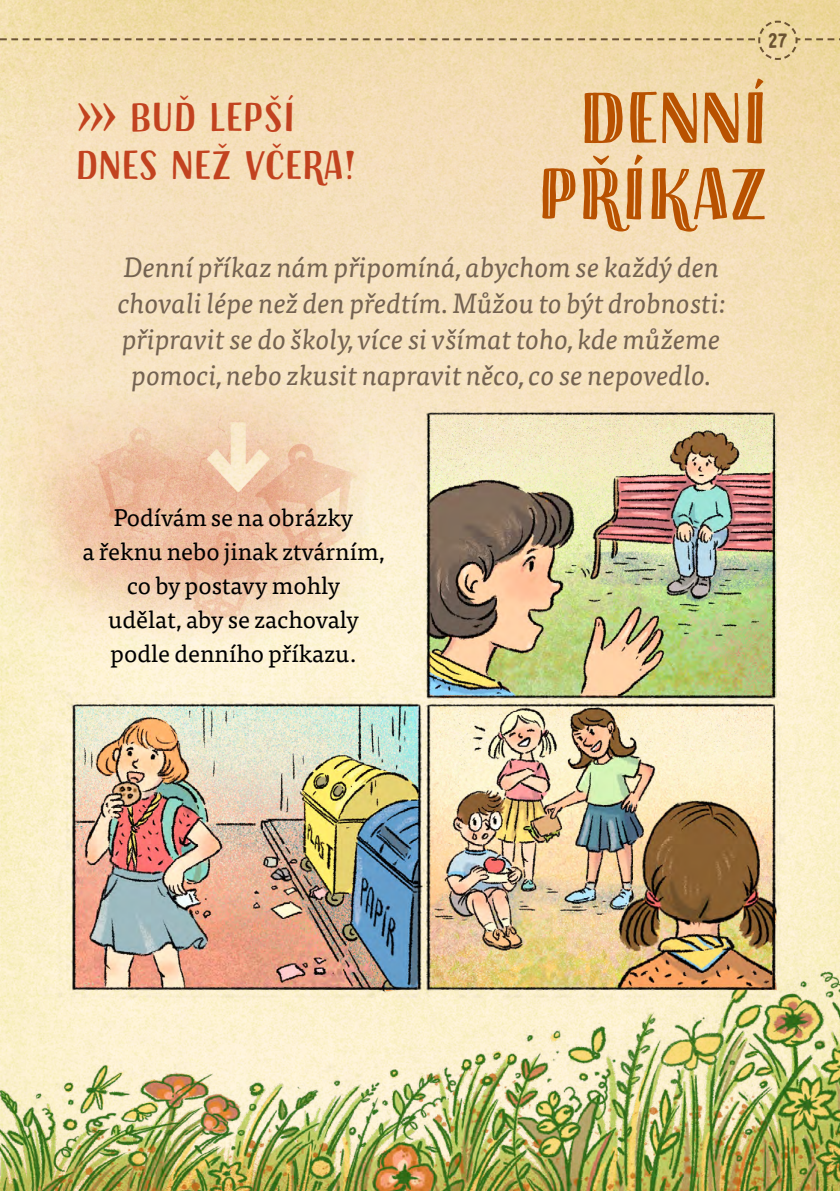
<style>
.page{position:relative;width:840px;height:1191px;background:#fff}
.page>*{position:absolute;margin:0;border:0;box-sizing:border-box;transform-origin:0 0}
.HED___oddíl{font:72px/76px "Sofa Sans Hand Bk DP Line";color:#b85100;text-align:center}
.IDEA{font:40px/48px "Sofa Sans Hand";color:#c2421f}
.POZN___mini{font:italic 28px/36px "Tisa Pro";color:#736251;text-align:center}
.TXT___UKOL{font:24px/34px "Tisa Pro";color:#000;text-align:center}
.t1{font:20px "Mr Dodo Regular Rounded";color:#736251}
</style>
<div class="page">
<img style="left:0;top:0;width:839px;height:385px">
<img style="left:0;top:1175px;width:839px;height:16px">
<img style="left:0;top:385px;width:839px;height:790px">
<img style="left:0;top:382px;width:368px;height:268px">
<svg style="left:0;top:20px;width:839px;height:41px;background:#ecd6a6"></svg>
<p class="IDEA" style="left:75px;top:97px;width:283px">&gt;&gt;&gt; BUĎ LEPŠÍ<br>DNES NEŽ VČERA!</p>
<p class="t1" style="left:767px;top:28px;width:21px">27</p>
<p class="HED___oddíl" style="left:537px;top:88px;width:231px">DENNÍ<br>PŘÍKAZ</p>
<p class="POZN___mini" style="left:118px;top:247px;width:608px">Denní příkaz nám připomíná, abychom se každý den chovali lépe než den předtím. Můžou to být drobnosti: připravit se do školy, více si všímat toho, kde můžeme pomoci, nebo zkusit napravit něco, co se nepovedlo.</p>
<p class="TXT___UKOL" style="left:82px;top:499px;width:304px">Podívám se na obrázky<br>a řeknu nebo jinak ztvárním, co by postavy mohly<br>udělat, aby se zachovaly podle denního příkazu.</p>
</div>
